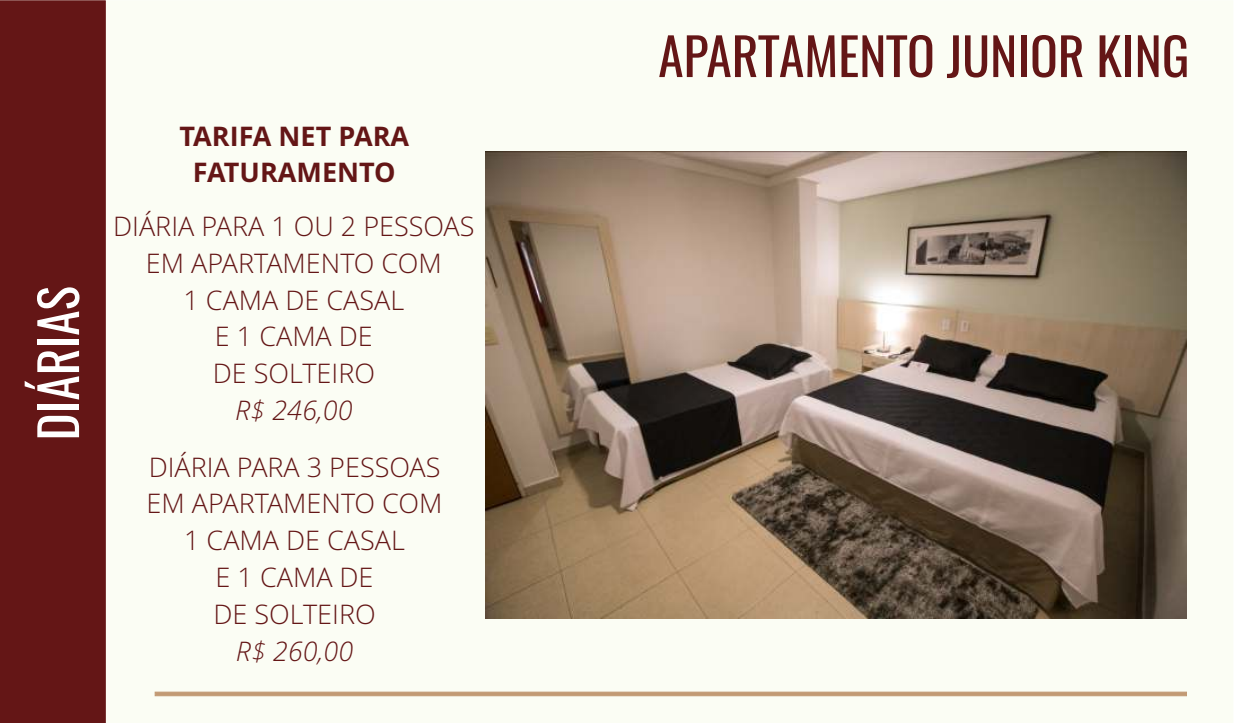
<style>
.page{position:relative;width:1234px;height:723px;background:#fff}
.page>*{position:absolute;margin:0;border:0;box-sizing:border-box;transform-origin:0 0}
.t1{font:51.45px "Oswald";color:#641616}
.t2{font:51.45px "Oswald";color:#fff}
.t3{font:300 27px/36.8px "Open Sans";color:#641616;text-align:center}
.t4{font:700 27px/36.8px "Open Sans";color:#641616;text-align:center}
.t5{font:italic 300 27px "Open Sans";color:#641616}
</style>
<div class="page">
<div style="left:106px;top:1px;width:1127px;height:722px;background:#fbfdf4"></div>
<div style="left:0;top:0;width:106px;height:723px;background:#641616"></div>
<svg style="left:154px;top:691px;width:1032px;height:5px;background:#caa886"></svg>
<img style="left:485px;top:151px;width:701px;height:467px">
<h1 class="t2" style="left:18px;top:440px;width:156px;rotate:-90deg">DIÁRIAS</h1>
<p class="t4" style="left:179px;top:120px;width:231px">TARIFA NET PARA<br>FATURAMENTO</p>
<p class="t3" style="left:113px;top:210px;width:363px">DIÁRIA PARA 1 OU 2 PESSOAS<br>EM APARTAMENTO COM<br>1 CAMA DE CASAL<br>E 1 CAMA DE<br>DE SOLTEIRO</p>
<p class="t5" style="left:235px;top:399px;width:119px">R$ 246,00</p>
<p class="t3" style="left:147px;top:451px;width:297px">DIÁRIA PARA 3 PESSOAS<br>EM APARTAMENTO COM<br>1 CAMA DE CASAL<br>E 1 CAMA DE<br>DE SOLTEIRO</p>
<p class="t5" style="left:236px;top:640px;width:119px">R$ 260,00</p>
<h1 class="t1" style="left:658px;top:16px;width:532px">APARTAMENTO JUNIOR KING</h1>
</div>
